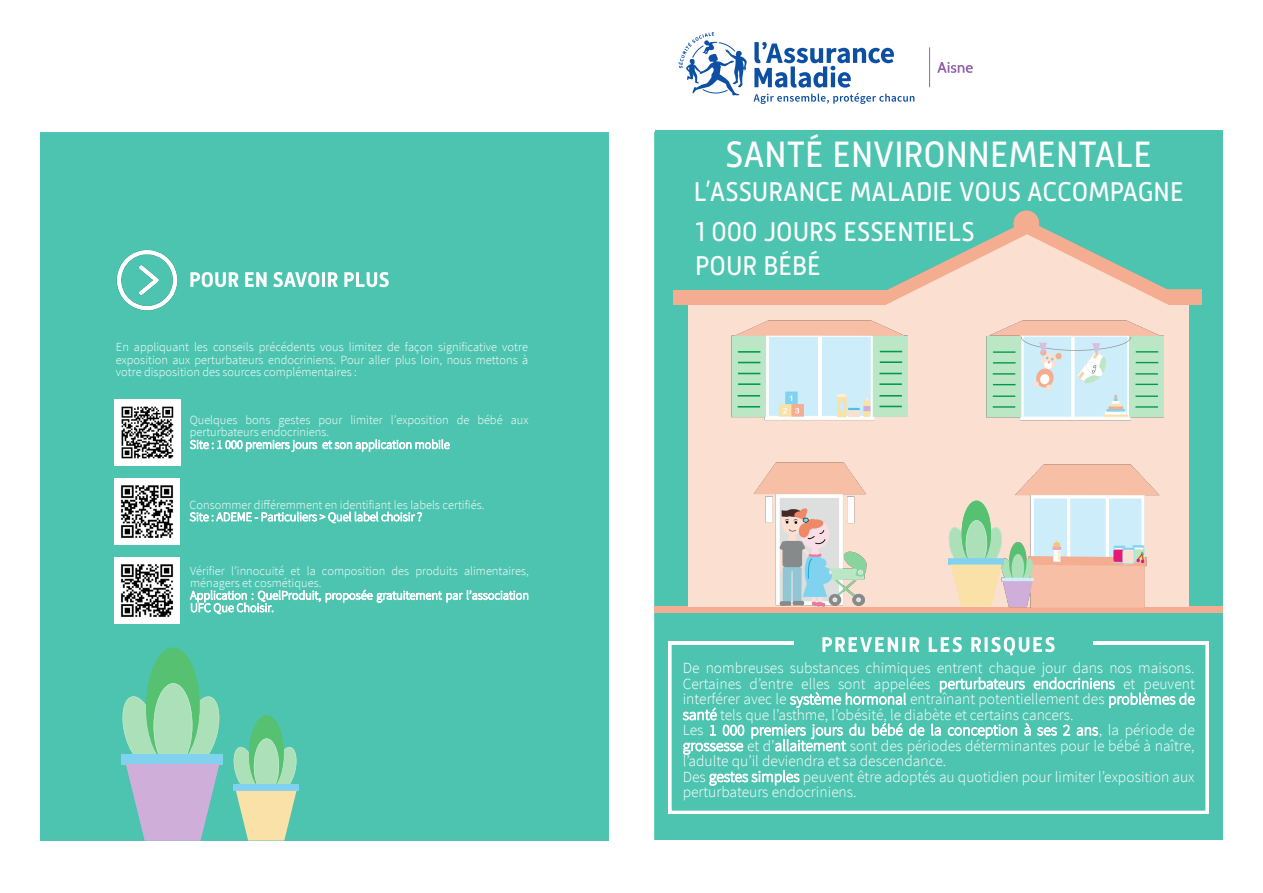
<style>
.page{position:relative;width:1263px;height:893px;background:#fff}
.page>*{position:absolute;margin:0;border:0;box-sizing:border-box;transform-origin:0 0}
.t1{font:37.65px "Mic 32 New";color:#fff;scale:.94 1}
.t2{font:27.9px/33.5px "Mic 32 New";color:#fff;scale:.94 1}
.t3{font:300 15.45px/15.5px "Source Sans Pro";color:#fff}
.t4{font:300 12.45px/12.5px "Source Sans Pro";color:#fff}
</style>
<div class="page">
<div style="left:40px;top:133px;width:568px;height:708px;background:#4dc4b0"></div>
<div style="left:122px;top:754px;width:101px;height:10px;background:#80d2ef"></div>
<svg style="left:121px;top:648px;width:101px;height:192px"></svg>
<div style="left:233px;top:784px;width:66px;height:7px;border:2px solid #80d2ef"></div>
<svg style="left:233px;top:715px;width:65px;height:125px"></svg>
<img style="left:115px;top:479px;width:65px;height:65px">
<img style="left:114px;top:558px;width:66px;height:65px">
<img style="left:190px;top:272px;width:199px;height:16px">
<img style="left:117px;top:250px;width:61px;height:60px">
<img style="left:114px;top:400px;width:66px;height:66px">
<div style="left:655px;top:132px;width:568px;height:708px;background:#4dc4b0"></div>
<svg style="left:668px;top:642px;width:540px;height:172px"></svg>
<div style="left:795px;top:638px;width:298px;height:10px;background:#4dc4b0"></div>
<img style="left:822px;top:637px;width:251px;height:19px">
<div style="left:655px;top:606px;width:568px;height:6px;border:2px solid #f4ad90"></div>
<div style="left:688px;top:304px;width:500px;height:302px;background:#fbe0d2"></div>
<img style="left:987px;top:320px;width:176px;height:101px">
<img style="left:1001px;top:464px;width:159px;height:143px">
<div style="left:948px;top:559px;width:56px;height:5px;border:2px solid #80d2ef"></div>
<svg style="left:948px;top:501px;width:55px;height:105px"></svg>
<div style="left:674px;top:290px;width:215px;height:14px;background:#f4ad90"></div>
<div style="left:1165px;top:290px;width:37px;height:14px;background:#f4ad90"></div>
<div style="left:1014px;top:211px;width:25px;height:25px;background:#f4ad90;border-radius:50%"></div>
<div style="left:1014px;top:211px;width:25px;height:25px;border:2px solid #f4ad90;border-radius:50%"></div>
<svg style="left:877px;top:220px;width:300px;height:85px"></svg>
<img style="left:731px;top:320px;width:176px;height:101px">
<img style="left:754px;top:462px;width:113px;height:144px">
<svg style="left:753px;top:42px;width:161px;height:62px"></svg>
<svg style="left:678px;top:32px;width:69px;height:64px"></svg>
<hr style="left:929px;top:47px;width:1px;height:40px;background:#9262a9">
<svg style="left:937px;top:62px;width:36px;height:11px"></svg>
<div style="left:655px;top:130px;width:567px;height:79px;background:#4dc4b0"></div>
<div style="left:655px;top:196px;width:245px;height:79px;background:#4dc4b0"></div>
<p class="t4" style="left:116px;top:341px;width:414px;text-align:justify">En appliquant les conseils précédents vous limitez de façon significative votre exposition aux perturbateurs endocriniens. Pour aller plus loin, nous mettons à votre disposition des sources complémentaires :</p>
<p class="t4" style="left:190px;top:413px;width:340px">Quelques bons gestes pour limiter l’exposition de bébé aux perturbateurs endocriniens.<br>Site : 1 000 premiers jours et son application mobile</p>
<p class="t4" style="left:190px;top:498px;width:296px">Consommer différemment en identifiant les labels certifiés.<br>Site : ADEME - Particuliers &gt; Quel label choisir ?</p>
<p class="t4" style="left:190px;top:564px;width:340px">Vérifier l’innocuité et la composition des produits alimentaires, ménagers et cosmétiques.<br>Application : QuelProduit, proposée gratuitement par l’association UFC Que Choisir.</p>
<p class="t1" style="left:725px;top:133px;width:455px">SANTÉ ENVIRONNEMENTALE</p>
<p class="t2" style="left:694px;top:174px;width:523px">L’ASSURANCE MALADIE VOUS ACCOMPAGNE</p>
<p class="t2" style="left:695px;top:215px;width:299px">1 000 JOURS ESSENTIELS<br>POUR BÉBÉ</p>
<p class="t3" style="left:683px;top:660px;width:514px">De nombreuses substances chimiques entrent chaque jour dans nos maisons.<br>Certaines d’entre elles sont appelées perturbateurs endocriniens et peuvent interférer avec le système hormonal entraînant potentiellement des problèmes de santé tels que l’asthme, l’obésité, le diabète et certains cancers.<br>Les 1 000 premiers jours du bébé de la conception à ses 2 ans, la période de grossesse et d’allaitement sont des périodes déterminantes pour le bébé à naître, l’adulte qu’il deviendra et sa descendance.<br>Des gestes simples peuvent être adoptés au quotidien pour limiter l’exposition aux perturbateurs endocriniens.</p>
</div>
